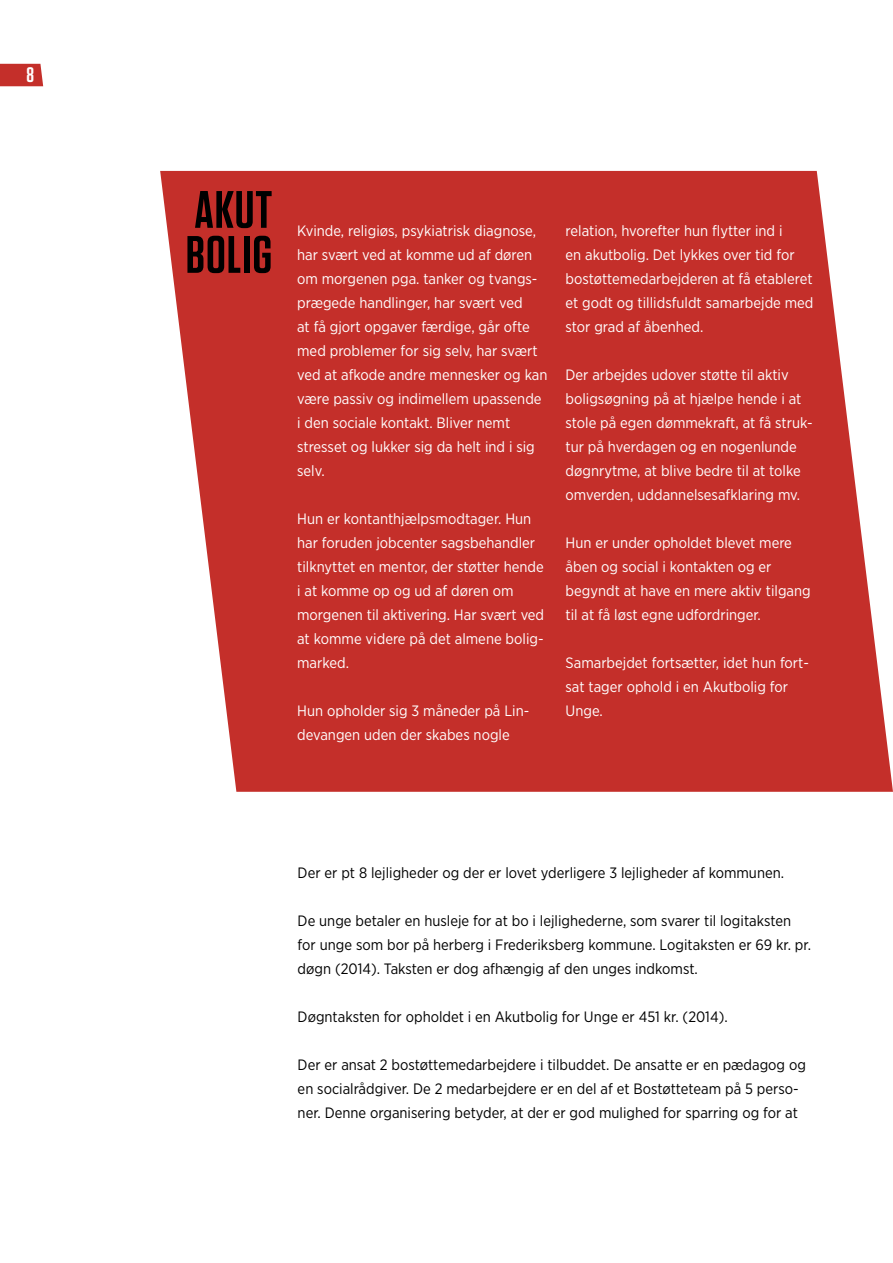
<style>
.page{position:relative;width:893px;height:1263px;background:#fff}
.page>*{position:absolute;margin:0;border:0;box-sizing:border-box;transform-origin:0 0}
.t1{font:600 52.5px/45px "Tungsten";letter-spacing:.02em;color:#000}
.t2{font:600 21px "Tungsten";color:#fff}
.t3{font:15px/24px "Gotham Narrow";color:#fff}
.t4{font:15px/24px "Gotham Narrow";color:#000}
</style>
<div class="page">
<svg style="left:0;top:64px;width:43px;height:22px"></svg>
<svg style="left:160px;top:171px;width:733px;height:621px;fill:#c42f2a"></svg>
<h2 class="t2" style="left:27px;top:64px;width:9px">8</h2>
<h1 class="t1" style="left:186px;top:188px;width:88px">AKUT<br>BOLIG</h1>
<p class="t3" style="left:297px;top:218px;width:252px">Kvinde, religiøs, psykiatrisk diagnose, har svært ved at komme ud af døren om morgenen pga. tanker og tvangs&shy;prægede handlinger, har svært ved<br>at få gjort opgaver færdige, går ofte med problemer for sig selv, har svært ved at afkode andre mennesker og kan være passiv og indimellem upassende i den sociale kontakt. Bliver nemt stresset og lukker sig da helt ind i sig selv.</p>
<p class="t3" style="left:297px;top:506px;width:248px">Hun er kontanthjælpsmodtager. Hun har foruden jobcenter sagsbehandler tilknyttet en mentor, der støtter hende i at komme op og ud af døren om morgenen til aktivering. Har svært ved at komme videre på det almene bolig&shy;marked.</p>
<p class="t3" style="left:297px;top:698px;width:234px">Hun opholder sig 3 måneder på Lin&shy;devangen uden der skabes nogle</p>
<p class="t3" style="left:566px;top:218px;width:249px">relation, hvorefter hun flytter ind i<br>en akutbolig. Det lykkes over tid for bostøttemedarbejderen at få etableret et godt og tillidsfuldt samarbejde med stor grad af åbenhed.</p>
<p class="t3" style="left:566px;top:362px;width:249px">Der arbejdes udover støtte til aktiv boligsøgning på at hjælpe hende i at stole på egen dømmekraft, at få struk&shy;tur på hverdagen og en nogenlunde døgnrytme, at blive bedre til at tolke omverden, uddannelsesafklaring mv.</p>
<p class="t3" style="left:566px;top:530px;width:247px">Hun er under opholdet blevet mere åben og social i kontakten og er begyndt at have en mere aktiv tilgang til at få løst egne udfordringer.</p>
<p class="t3" style="left:566px;top:650px;width:245px">Samarbejdet fortsætter, idet hun fort&shy;sat tager ophold i en Akutbolig for<br>Unge.</p>
<p class="t4" style="left:298px;top:860px;width:488px">Der er pt 8 lejligheder og der er lovet yderligere 3 lejligheder af kommunen.</p>
<p class="t4" style="left:298px;top:908px;width:515px">De unge betaler en husleje for at bo i lejlighederne, som svarer til logitaksten for unge som bor på herberg i Frederiksberg kommune. Logitaksten er 69 kr. pr. døgn (2014). Taksten er dog afhængig af den unges indkomst.</p>
<p class="t4" style="left:298px;top:1004px;width:431px">Døgntaksten for opholdet i en Akutbolig for Unge er 451 kr. (2014).</p>
<p class="t4" style="left:298px;top:1052px;width:510px">Der er ansat 2 bostøttemedarbejdere i tilbuddet. De ansatte er en pædagog og en socialrådgiver. De 2 medarbejdere er en del af et Bostøtteteam på 5 perso&shy;ner. Denne organisering betyder, at der er god mulighed for sparring og for at</p>
</div>
